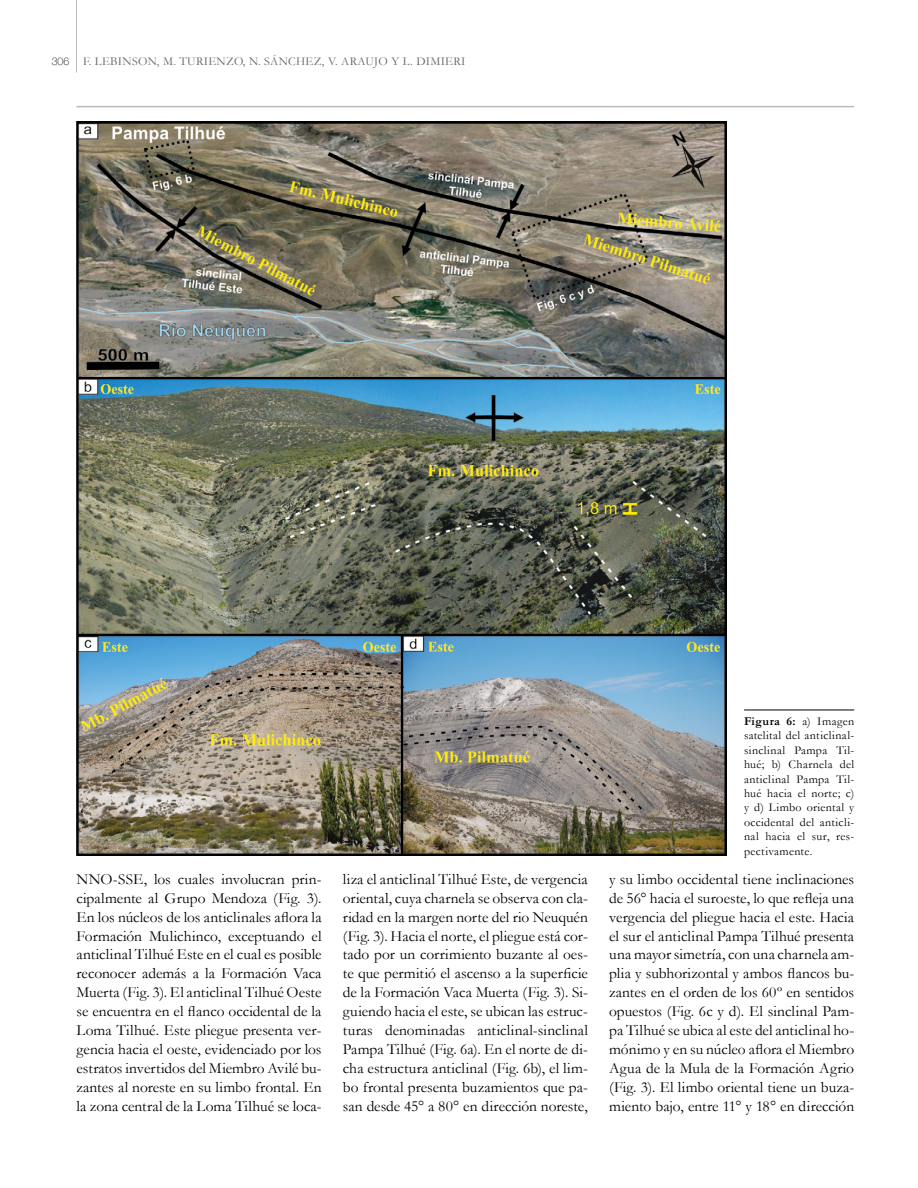
<style>
.page{position:relative;width:918px;height:1188px;background:#fff}
.page>*{position:absolute;margin:0;border:0;box-sizing:border-box;transform-origin:0 0}
.Texto_general{font:15.45px/18.9px "Garamond";color:#000;text-align:justify}
.Epígrafes{font:12px/14.4px "Garamond";letter-spacing:.025em;color:#000;text-align:justify}
.t1{font:12px "Garamond";letter-spacing:.025em;color:#646363}
.s1{font-family:"Helvetica Neue";font-weight:100;font-size:10.5px;color:#000}
.s2{font-weight:700}
</style>
<div class="page">
<hr style="left:76px;top:0;width:1px;height:73px;background:#bcbcbc">
<img style="left:77px;top:121px;width:649px;height:735px">
<hr style="left:76px;top:106px;width:778px;height:1px;background:#bababa">
<hr style="left:744px;top:710px;width:110px;height:1px;background:#000">
<p class="t1" style="left:52px;top:53px;width:415px"><span class="s1">306</span> F. LEBINSON, M. TURIENZO, N. SÁNCHEZ, V. ARAUJO Y L. DIMIERI</p>
<p class="Epígrafes" style="left:744px;top:714px;width:112px"><span class="s2">Figura 6:</span> a) Imagen satelital del anticlinal&shy;sinclinal Pampa Til&shy;hué; b) Charnela del anticlinal Pampa Til&shy;hué hacia el norte; c) y d) Limbo oriental y occidental del anticli&shy;nal hacia el sur, res&shy;pectivamente.</p>
<p class="Texto_general" style="left:77px;top:869px;width:247px">NNO-SSE, los cuales involucran prin&shy;cipalmente al Grupo Mendoza (Fig. 3).<br>En los núcleos de los anticlinales aflora la Formación Mulichinco, exceptuando el anticlinal Tilhué Este en el cual es posible reconocer además a la Formación Vaca Muerta (Fig. 3). El anticlinal Tilhué Oeste se encuentra en el flanco occidental de la Loma Tilhué. Este pliegue presenta ver&shy;gencia hacia el oeste, evidenciado por los estratos invertidos del Miembro Avilé bu&shy;zantes al noreste en su limbo frontal. En la zona central de la Loma Tilhué se loca-</p>
<p class="Texto_general" style="left:343px;top:869px;width:247px">liza el anticlinal Tilhué Este, de vergencia oriental, cuya charnela se observa con cla&shy;ridad en la margen norte del rio Neuquén (Fig. 3). Hacia el norte, el pliegue está cor&shy;tado por un corrimiento buzante al oes&shy;te que permitió el ascenso a la superficie de la Formación Vaca Muerta (Fig. 3). Si&shy;guiendo hacia el este, se ubican las estruc&shy;turas denominadas anticlinal-sinclinal Pampa Tilhué (Fig. 6a). En el norte de di&shy;cha estructura anticlinal (Fig. 6b), el lim&shy;bo frontal presenta buzamientos que pa&shy;san desde 45° a 80° en dirección noreste,</p>
<p class="Texto_general" style="left:609px;top:869px;width:247px">y su limbo occidental tiene inclinaciones de 56° hacia el suroeste, lo que refleja una vergencia del pliegue hacia el este. Hacia el sur el anticlinal Pampa Tilhué presenta una mayor simetría, con una charnela am&shy;plia y subhorizontal y ambos flancos bu&shy;zantes en el orden de los 60º en sentidos opuestos (Fig. 6c y d). El sinclinal Pam&shy;pa Tilhué se ubica al este del anticlinal ho&shy;mónimo y en su núcleo aflora el Miembro Agua de la Mula de la Formación Agrio (Fig. 3). El limbo oriental tiene un buza&shy;miento bajo, entre 11° y 18° en dirección</p>
</div>
